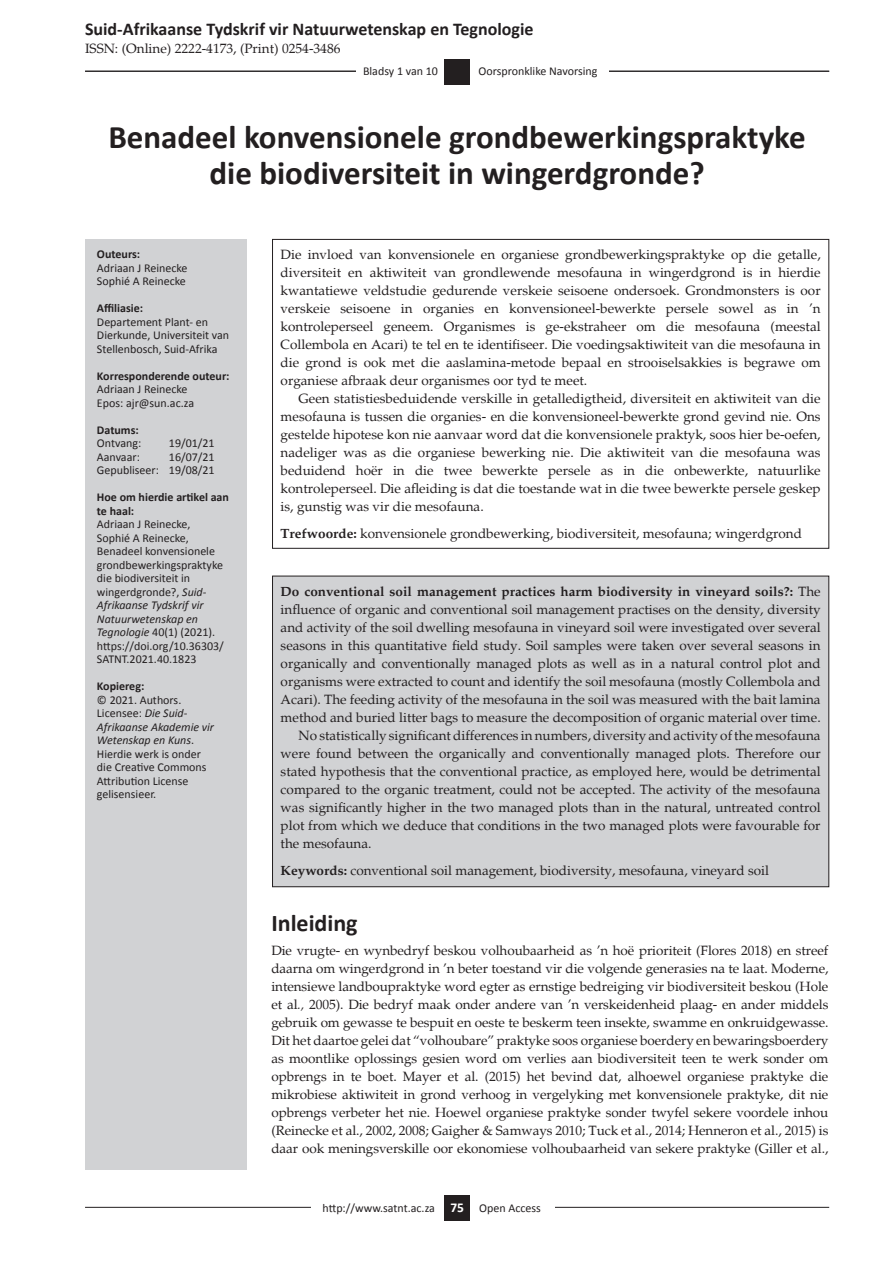
<style>
.page{position:relative;width:893px;height:1263px;background:#fff}
.page>*{position:absolute;margin:0;border:0;box-sizing:border-box;transform-origin:0 0}
.t1{font:700 33px/36px "Calibri";color:#231f20;text-align:center}
.t2{font:700 24px "Calibri";color:#231f20}
.t3{font:700 18px "Calibri";color:#231f20}
.t4{font:13.5px/18px "Palatino";color:#231f20;text-align:justify}
.t5{font:700 13.5px "Palatino";color:#231f20}
.t6{font:12px/13.5px "Calibri";color:#231f20}
.t7{font:700 12px/13.5px "Calibri";color:#231f20}
.s1{font-style:italic}
.s2{font-weight:700}
.s3{font-weight:400}
.s4{font-weight:700;font-size:13.5px;color:#fff}
</style>
<div class="page">
<hr style="left:85px;top:1207px;width:744px;height:1px;background:#231f20">
<div style="left:311px;top:1195px;width:244px;height:30px;background:#fff"></div>
<div style="left:444px;top:1195px;width:26px;height:25px;background:#231f20"></div>
<hr style="left:85px;top:71px;width:744px;height:1px;background:#231f20">
<div style="left:356px;top:59px;width:252px;height:28px;background:#fff"></div>
<div style="left:444px;top:59px;width:26px;height:25px;background:#231f20"></div>
<div style="left:85px;top:239px;width:162px;height:931px;background:#d1d2d4"></div>
<div style="left:273px;top:576px;width:556px;height:311px;background:#d1d2d4"></div>
<h3 class="t3" style="left:85px;top:17px;width:450px">Suid-Afrikaanse Tydskrif vir Natuurwetenskap en Tegnologie</h3>
<p class="t4" style="left:85px;top:39px;width:257px">ISSN: (Online) 2222-4173, (Print) 0254-3486</p>
<p class="t6" style="left:408px;top:64px;width:32px">i of 10</p>
<p class="t6" style="left:479px;top:64px;width:69px">Oorspronklike</p>
<p class="t6" style="left:363px;top:64px;width:33px">Bladsy</p>
<p class="t6" style="left:484px;top:64px;width:115px">InhoudsopgaweNavorsing</p>
<p class="t6" style="left:382px;top:64px;width:51px">Page1 van ii</p>
<h1 class="t1" style="left:108px;top:119px;width:699px">Benadeel konvensionele grondbewerkingspraktyke die biodiversiteit in wingerdgronde?</h1>
<p class="t7" style="left:97px;top:247px;width:45px">Outeurs:</p>
<p class="t6" style="left:97px;top:261px;width:92px">Adriaan J Reinecke<br>Sophié A Reinecke</p>
<p class="t7" style="left:97px;top:301px;width:48px">Affiliasie:</p>
<p class="t6" style="left:97px;top:315px;width:134px">Departement Plant- en<br>Dierkunde, Universiteit van<br>Stellenbosch, Suid-Afrika</p>
<p class="t7" style="left:97px;top:369px;width:134px">Korresponderende outeur:</p>
<p class="t6" style="left:97px;top:383px;width:99px">Adriaan J Reinecke<br>Epos: ajr@sun.ac.za</p>
<p class="t7" style="left:97px;top:423px;width:43px">Datums:</p>
<p class="t6" style="left:97px;top:437px;width:46px">Ontvang:</p>
<p class="t6" style="left:169px;top:437px;width:47px">19/01/21</p>
<p class="t6" style="left:97px;top:450px;width:44px">Aanvaar:</p>
<p class="t6" style="left:97px;top:450px;width:119px;text-align:right">16/07/21<br>Gepubliseer: 19/08/21</p>
<p class="t7" style="left:97px;top:490px;width:134px">Hoe om hierdie artikel aan te haal:</p>
<p class="t6" style="left:97px;top:518px;width:128px">Adriaan J Reinecke,<br>Sophié A Reinecke,<br>Benadeel konvensionele grondbewerkingspraktyke die biodiversiteit in wingerdgronde?, <span class="s1">Suid-<br>Afrikaanse Tydskrif vir<br>Natuurwetenskap en<br>Tegnologie</span> 40(1) (2021). https://doi.org/10.36303/<br>SATNT.2021.40.1823</p>
<p class="t7" style="left:97px;top:679px;width:49px">Kopiereg:</p>
<p class="t6" style="left:97px;top:693px;width:119px">© 2021. Authors.<br>Licensee: <span class="s1">Die Suid-<br>Afrikaanse Akademie vir<br>Wetenskap en Kuns</span>.<br>Hierdie werk is onder die Creative Commons<br>Attribution License gelisensieer.</p>
<p class="t4" style="left:281px;top:246px;width:542px">Die invloed van konvensionele en organiese grondbewerkingspraktyke op die getalle, diversiteit en aktiwiteit van grondlewende mesofauna in wingerdgrond is in hierdie kwantatiewe veldstudie gedurende verskeie seisoene ondersoek. Grondmonsters is oor verskeie seisoene in organies en konvensioneel-bewerkte persele sowel as in ’n kontroleperseel geneem. Organismes is ge-ekstraheer om die mesofauna (meestal Collembola en Acari) te tel en te identifiseer. Die voedingsaktiwiteit van die mesofauna in die grond is ook met die aaslamina-metode bepaal en strooiselsakkies is begrawe om organiese afbraak deur organismes oor tyd te meet.</p>
<p class="t4" style="left:281px;top:390px;width:542px;text-indent:18px">Geen statistiesbeduidende verskille in getalledigtheid, diversiteit en aktiwiteit van die mesofauna is tussen die organies- en die konvensioneel-bewerkte grond gevind nie. Ons gestelde hipotese kon nie aanvaar word dat die konvensionele praktyk, soos hier be-oefen, nadeliger was as die organiese bewerking nie. Die aktiwiteit van die mesofauna was beduidend hoër in die twee bewerkte persele as in die onbewerkte, natuurlike kontroleperseel. Die afleiding is dat die toestande wat in die twee bewerkte persele geskep is, gunstig was vir die mesofauna.</p>
<p class="t4" style="left:281px;top:525px;width:523px"><span class="s2">Trefwoorde:</span> konvensionele grondbewerking, biodiversiteit, mesofauna; wingerdgrond</p>
<p class="t5" style="left:281px;top:583px;width:541px">Do conventional soil management practices harm biodiversity in vineyard soils?: <span class="s3">The</span></p>
<p class="t4" style="left:281px;top:600px;width:542px">influence of organic and conventional soil management practises on the density, diversity</p>
<p class="t4" style="left:281px;top:618px;width:541px">and activity of the soil dwelling mesofauna in vineyard soil were investigated over several</p>
<p class="t4" style="left:281px;top:636px;width:541px">seasons in this quantitative field study. Soil samples were taken over several seasons in</p>
<p class="t4" style="left:281px;top:654px;width:542px">organically and conventionally managed plots as well as in a natural control plot and</p>
<p class="t4" style="left:281px;top:672px;width:541px">organisms were extracted to count and identify the soil mesofauna (mostly Collembola and</p>
<p class="t4" style="left:281px;top:690px;width:542px">Acari). The feeding activity of the mesofauna in the soil was measured with the bait lamina</p>
<p class="t4" style="left:281px;top:708px;width:542px">method and buried litter bags to measure the decomposition of organic material over time.</p>
<p class="t4" style="left:299px;top:726px;width:523px">No statistically significant differences in numbers, diversity and activity of the mesofauna</p>
<p class="t4" style="left:281px;top:744px;width:542px">were found between the organically and conventionally managed plots. Therefore our</p>
<p class="t4" style="left:281px;top:762px;width:541px">stated hypothesis that the conventional practice, as employed here, would be detrimental</p>
<p class="t4" style="left:281px;top:780px;width:541px">compared to the organic treatment, could not be accepted. The activity of the mesofauna</p>
<p class="t4" style="left:281px;top:798px;width:541px">was significantly higher in the two managed plots than in the natural, untreated control</p>
<p class="t4" style="left:281px;top:816px;width:541px">plot from which we deduce that conditions in the two managed plots were favourable for</p>
<p class="t4" style="left:281px;top:834px;width:92px">the mesofauna.</p>
<p class="t4" style="left:281px;top:861px;width:490px"><span class="s2">Keywords:</span> conventional soil management, biodiversity, mesofauna, vineyard soil</p>
<h2 class="t2" style="left:271px;top:908px;width:88px">Inleiding</h2>
<p class="t4" style="left:271px;top:942px;width:559px">Die vrugte- en wynbedryf beskou volhoubaarheid as ’n hoë prioriteit (Flores 2018) en streef daarna om wingerdgrond in ’n beter toestand vir die volgende generasies na te laat. Moderne, intensiewe landboupraktyke word egter as ernstige bedreiging vir biodiversiteit beskou (Hole et al<span class="s1">.,</span> 2005). Die bedryf maak onder andere van ’n verskeidenheid plaag- en ander middels gebruik om gewasse te bespuit en oeste te beskerm teen insekte, swamme en onkruidgewasse.<br>Dit het daartoe gelei dat “volhoubare” praktyke soos organiese boerdery en bewaringsboerdery as moontlike oplossings gesien word om verlies aan biodiversiteit teen te werk sonder om opbrengs in te boet. Mayer et al. (2015) het bevind dat, alhoewel organiese praktyke die mikrobiese aktiwiteit in grond verhoog in vergelyking met konvensionele praktyke, dit nie opbrengs verbeter het nie. Hoewel organiese praktyke sonder twyfel sekere voordele inhou (Reinecke et al., 2002, 2008; Gaigher &amp; Samways 2010; Tuck et al., 2014; Henneron et al., 2015) is daar ook meningsverskille oor ekonomiese volhoubaarheid van sekere praktyke (Giller et al.,</p>
<p class="t6" style="left:323px;top:1201px;width:143px">http://www.satnt.ac.za <span class="s4">75</span></p>
<p class="t6" style="left:479px;top:1201px;width:63px">Open Access</p>
</div>
